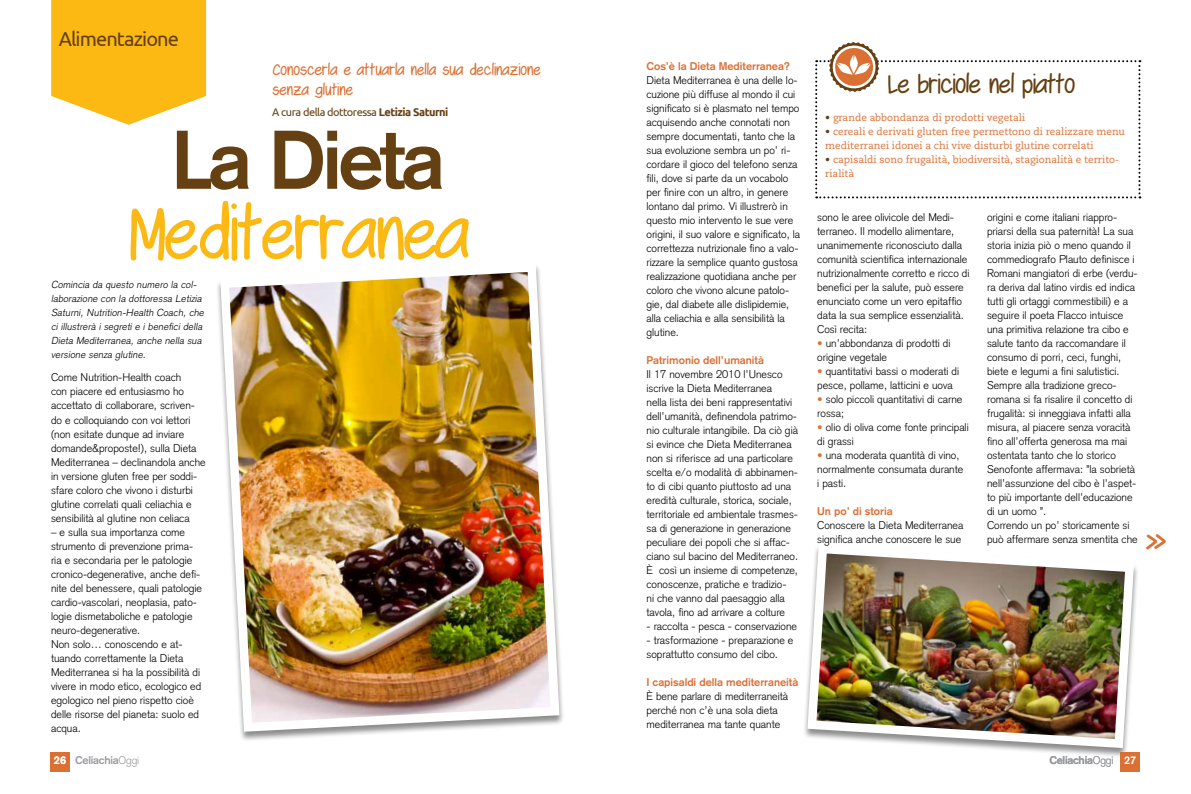
<style>
.page{position:relative;width:1191px;height:794px;background:#fff}
.page>*{position:absolute;margin:0;border:0;box-sizing:border-box;transform-origin:0 0}
.t1{font:700 81.6px "Akzidenz Grotesk";letter-spacing:-.045em;color:#654012}
.t2{font:79.6px "Swagger";color:#fdb913}
.t3{font:39.2px "Swagger";color:#db7035}
.t4{font:28px "Swagger";color:#654012}
.t5{font:20.2px "Ubuntu";letter-spacing:-.045em;color:#654012}
.t6{font:17px/20px "Swagger";letter-spacing:.02em;color:#db7035}
.t7{font:11.1px "Ubuntu";letter-spacing:-.045em;color:#654012}
.t8{font:300 11px/14px "Akzidenz Grotesk";color:#000}
.t9{font:700 11px "Akzidenz Grotesk";color:#db7035}
.t10{font:700 11px "Akzidenz Grotesk";letter-spacing:-.02em;color:#999b9e}
.t11{font:700 11px "Akzidenz Grotesk";color:#fff}
.t12{font:10px "Caecilia";color:#db7035}
.t13{font:italic 300 10px/14px "Akzidenz Grotesk";color:#000}
.s1{font-weight:700}
.s2{font-weight:300}
.s3{color:#fff}
</style>
<div class="page">
<div style="left:50px;top:751px;width:20px;height:20px;background:#db7035"></div>
<img style="left:217px;top:266px;width:346px;height:470px">
<div style="left:802px;top:545px;width:337px;height:214px;background:#000;opacity:.45"></div>
<img style="left:803px;top:545px;width:335px;height:207px">
<svg style="left:51px;top:1px;width:155px;height:124px;background:#fdc12f"></svg>
<div style="left:1120px;top:751px;width:20px;height:20px;background:#db7035"></div>
<svg style="left:815px;top:42px;width:325px;height:156px"></svg>
<h3 class="t5" style="left:59px;top:27px;width:122px">Alimentazione</h3>
<h3 class="t6" style="left:272px;top:60px;width:269px">Conoscerla e attuarla nella sua declinazione senza glutine</h3>
<p class="t7" style="left:272px;top:106px;width:178px">A cura della dottoressa <span class="s1">Letizia Saturni</span></p>
<h1 class="t1" style="left:172px;top:112px;width:275px">La Dieta</h1>
<h2 class="t2" style="left:128px;top:193px;width:340px">Mediterranea</h2>
<p class="t13" style="left:51px;top:278px;width:156px">Comincia da questo numero la col&shy;laborazione con la dottoressa Letizia Saturni, Nutrition-Health Coach, che ci illustrerà i segreti e i benefici della Dieta Mediterranea, anche nella sua versione senza glutine.</p>
<p class="t8" style="left:51px;top:371px;width:156px">Come Nutrition-Health coach<br>con piacere ed entusiasmo ho accettato di collaborare, scriven&shy;do e colloquiando con voi lettori (non esitate dunque ad inviare domande&amp;proposte!), sulla Dieta Mediterranea – declinandola anche in versione gluten free per soddi&shy;sfare coloro che vivono i disturbi glutine correlati quali celiachia e sensibilità al glutine non celiaca</p>
<p class="t8" style="left:51px;top:525px;width:152px">– e sulla sua importanza come strumento di prevenzione prima&shy;ria e secondaria per le patologie cronico-degenerative, anche defi&shy;nite del benessere, quali patologie cardio-vascolari, neoplasia, pato&shy;logie dismetaboliche e patologie neuro-degenerative.<br>Non solo… conoscendo e at&shy;tuando correttamente la Dieta<br>Mediterranea si ha la possibilità di vivere in modo etico, ecologico ed egologico nel pieno rispetto cioè delle risorse del pianeta: suolo ed acqua.</p>
<p class="t11" style="left:54px;top:753px;width:14px">26</p>
<p class="t10" style="left:75px;top:753px;width:66px">Celiachia<span class="s2">Oggi</span></p>
<p class="t9" style="left:646px;top:60px;width:145px">Cos’è la Dieta Mediterranea?</p>
<p class="t8" style="left:646px;top:73px;width:155px">Dieta Mediterranea è una delle lo&shy;cuzione più diffuse al mondo il cui significato si è plasmato nel tempo acquisendo anche connotati non sempre documentati, tanto che la sua evoluzione sembra un po’ ri&shy;cordare il gioco del telefono senza fili, dove si parte da un vocabolo per finire con un altro, in genere lontano dal primo. Vi illustrerò in questo mio intervento le sue vere origini, il suo valore e significato, la correttezza nutrizionale fino a valo&shy;rizzare la semplice quanto gustosa realizzazione quotidiana anche per coloro che vivono alcune patolo&shy;gie, dal diabete alle dislipidemie, alla celiachia e alla sensibilità la glutine.</p>
<p class="t9" style="left:646px;top:354px;width:119px">Patrimonio dell’umanità</p>
<p class="t8" style="left:646px;top:367px;width:153px">Il 17 novembre 2010 l’Unesco iscrive la Dieta Mediterranea<br>nella lista dei beni rappresentativi dell’umanità, definendola patrimo&shy;nio culturale intangibile. Da ciò già si evince che Dieta Mediterranea non si riferisce ad una particolare scelta e/o modalità di abbinamen&shy;to di cibi quanto piuttosto ad una eredità culturale, storica, sociale, territoriale ed ambientale trasmes&shy;sa di generazione in generazione peculiare dei popoli che si affac&shy;ciano sul bacino del Mediterraneo.<br>È così un insieme di competenze, conoscenze, pratiche e tradizio-<br>ni che vanno dal paesaggio alla tavola, fino ad arrivare a colture</p>
<p class="t8" style="left:646px;top:619px;width:152px">- raccolta - pesca - conservazione</p>
<p class="t8" style="left:646px;top:633px;width:148px">- trasformazione - preparazione e soprattutto consumo del cibo.</p>
<p class="t9" style="left:646px;top:676px;width:153px">I capisaldi della mediterraneità</p>
<p class="t8" style="left:646px;top:689px;width:143px">È bene parlare di mediterraneità perché non c’è una sola dieta mediterranea ma tante quante</p>
<h3 class="t4" style="left:886px;top:70px;width:189px">Le briciole nel piatto</h3>
<p class="t12" style="left:833px;top:111px;width:194px">grande abbondanza di prodotti vegetali</p>
<p class="t12" style="left:833px;top:125px;width:293px">cereali e derivati gluten free permettono di realizzare menu</p>
<p class="t12" style="left:825px;top:139px;width:270px">mediterranei idonei a chi vive disturbi glutine correlati</p>
<p class="t12" style="left:833px;top:153px;width:288px">capisaldi sono frugalità, biodiversità, stagionalità e territo-</p>
<p class="t12" style="left:825px;top:167px;width:31px">rialità</p>
<p class="t8" style="left:817px;top:210px;width:138px">sono le aree olivicole del Medi-</p>
<p class="t8" style="left:817px;top:224px;width:138px">terraneo. Il modello alimentare,</p>
<p class="t8" style="left:817px;top:238px;width:146px">unanimemente riconosciuto dalla</p>
<p class="t8" style="left:817px;top:252px;width:152px">comunità scientifica internazionale</p>
<p class="t8" style="left:817px;top:266px;width:154px">nutrizionalmente corretto e ricco di</p>
<p class="t8" style="left:817px;top:280px;width:148px">benefici per la salute, può essere</p>
<p class="t8" style="left:817px;top:294px;width:146px">enunciato come un vero epitaffio</p>
<p class="t8" style="left:817px;top:308px;width:148px">data la sua semplice essenzialità.</p>
<p class="t8" style="left:817px;top:322px;width:51px">Così recita:</p>
<p class="t8" style="left:825px;top:336px;width:126px">un’abbondanza di prodotti di</p>
<p class="t8" style="left:817px;top:350px;width:71px">origine vegetale</p>
<p class="t8" style="left:825px;top:364px;width:135px">quantitativi bassi o moderati di</p>
<p class="t8" style="left:817px;top:378px;width:137px">pesce, pollame, latticini e uova</p>
<p class="t8" style="left:825px;top:392px;width:138px">solo piccoli quantitativi di carne</p>
<p class="t8" style="left:817px;top:406px;width:28px">rossa;</p>
<p class="t8" style="left:825px;top:420px;width:144px">olio di oliva come fonte principali</p>
<p class="t8" style="left:817px;top:434px;width:38px">di grassi</p>
<p class="t8" style="left:825px;top:448px;width:135px">una moderata quantità di vino,</p>
<p class="t8" style="left:817px;top:462px;width:148px">normalmente consumata durante</p>
<p class="t8" style="left:817px;top:476px;width:30px">i pasti.</p>
<p class="t9" style="left:817px;top:505px;width:77px">Un po’ di storia</p>
<p class="t8" style="left:817px;top:518px;width:148px">Conoscere la Dieta Mediterranea significa anche conoscere le sue</p>
<p class="t8" style="left:987px;top:210px;width:152px">origini e come italiani riappro&shy;priarsi della sua paternità! La sua storia inizia piò o meno quando il commediografo Plauto definisce i Romani mangiatori di erbe (verdu&shy;ra deriva dal latino virdis ed indica tutti gli ortaggi commestibili) e a seguire il poeta Flacco intuisce una primitiva relazione tra cibo e salute tanto da raccomandare il consumo di porri, ceci, funghi, biete e legumi a fini salutistici.<br>Sempre alla tradizione greco&shy;romana si fa risalire il concetto di frugalità: si inneggiava infatti alla misura, al piacere senza voracità fino all’offerta generosa ma mai ostentata tanto che lo storico Senofonte affermava: ”la sobrietà nell’assunzione del cibo è l’aspet&shy;to più importante dell’educazione di un uomo ”.<br>Correndo un po’ storicamente si può affermare senza smentita che</p>
<h3 class="t3" style="left:1146px;top:520px;width:20px">»</h3>
<p class="t10" style="left:1049px;top:753px;width:88px">Celiachia<span class="s2">Oggi</span> <span class="s3">27</span></p>
</div>
